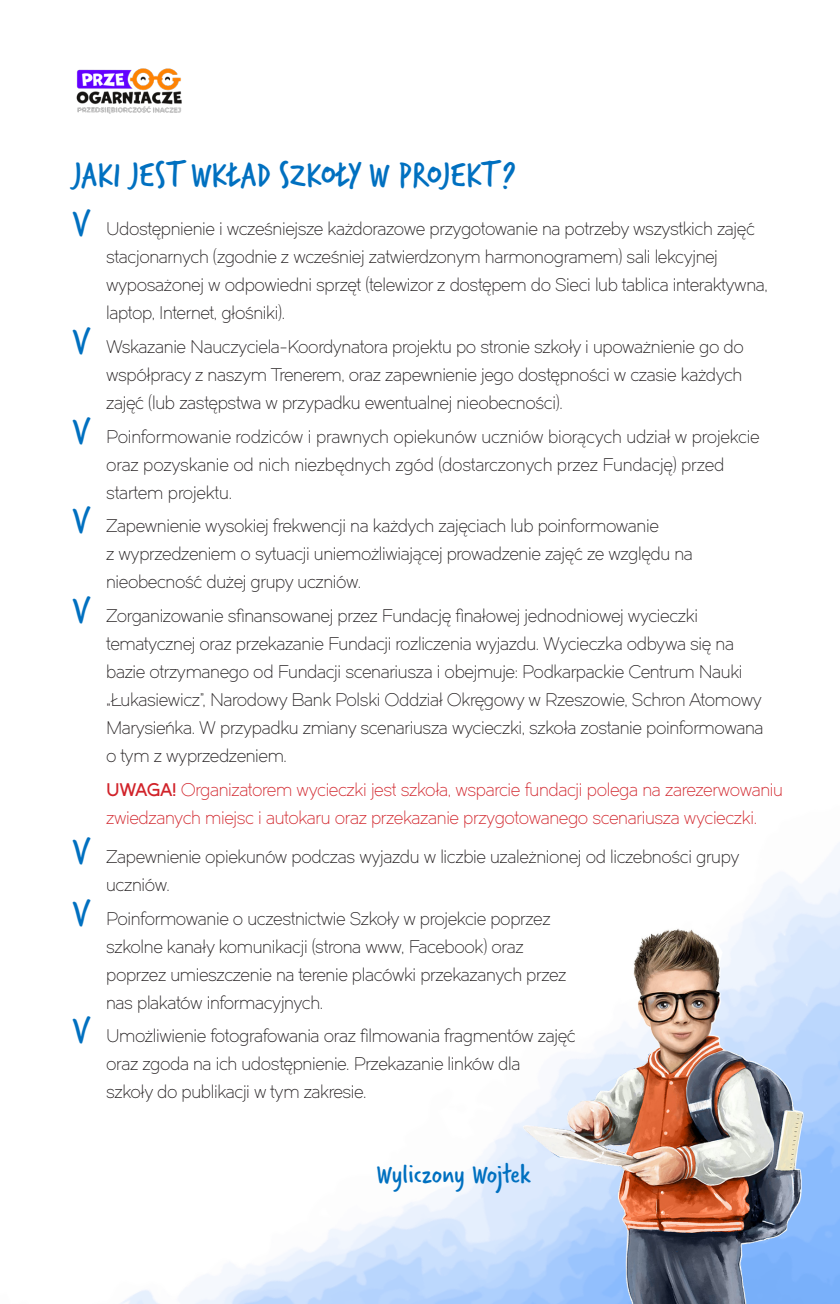
<style>
.page{position:relative;width:840px;height:1304px;background:#fff}
.page>*{position:absolute;margin:0;border:0;box-sizing:border-box;transform-origin:0 0}
.heading_2{font:38px "Verveine";color:#0070c0}
.podpisy{font:28.4px "Verveine";color:#0070c0}
.t1{font:18px/28px "Dual 300";letter-spacing:-.02em;color:#231f20}
.Normal{font:18px/28px "Dual 300";letter-spacing:-.02em;color:#d1232a}
.s1{font-family:"Verveine";font-size:38px;color:#0070c0}
.s2{font-family:"Dual 600"}
</style>
<div class="page">
<img style="left:76px;top:68px;width:106px;height:46px">
<img style="left:371px;top:879px;width:468px;height:425px">
<p class="heading_2" style="left:72px;top:148px;width:445px">JAKI JEST WKŁAD SZKOŁY W PROJEKT?</p>
<p class="t1" style="left:106px;top:215px;width:662px;text-indent:-34px"><span class="s1">V</span> Udostępnienie i wcześniejsze każdorazowe przygotowanie na potrzeby wszystkich zajęć stacjonarnych (zgodnie z wcześniej zatwierdzonym harmonogramem) sali lekcyjnej wyposażonej w odpowiedni sprzęt (telewizor z dostępem do Sieci lub tablica interaktywna, laptop, Internet, głośniki).</p>
<p class="t1" style="left:106px;top:333px;width:639px;text-align:justify;text-indent:-34px"><span class="s1">V</span> Wskazanie Nauczyciela-Koordynatora projektu po stronie szkoły i upoważnienie go do współpracy z naszym Trenerem, oraz zapewnienie jego dostępności w czasie każdych zajęć (lub zastępstwa w przypadku ewentualnej nieobecności).</p>
<p class="t1" style="left:106px;top:422px;width:654px;text-indent:-34px"><span class="s1">V</span> Poinformowanie rodziców i prawnych opiekunów uczniów biorących udział w projekcie oraz pozyskanie od nich niezbędnych zgód (dostarczonych przez Fundację) przed startem projektu.</p>
<p class="t1" style="left:106px;top:512px;width:588px;text-indent:-34px"><span class="s1">V</span> Zapewnienie wysokiej frekwencji na każdych zajęciach lub poinformowanie<br>z wyprzedzeniem o sytuacji uniemożliwiającej prowadzenie zajęć ze względu na nieobecność dużej grupy uczniów.</p>
<p class="t1" style="left:106px;top:602px;width:658px;text-indent:-34px"><span class="s1">V</span> Zorganizowanie sfinansowanej przez Fundację finałowej jednodniowej wycieczki tematycznej oraz przekazanie Fundacji rozliczenia wyjazdu. Wycieczka odbywa się na bazie otrzymanego od Fundacji scenariusza i obejmuje: Podkarpackie Centrum Nauki „Łukasiewicz”, Narodowy Bank Polski Oddział Okręgowy w Rzeszowie, Schron Atomowy Marysieńka. W przypadku zmiany scenariusza wycieczki, szkoła zostanie poinformowana o tym z wyprzedzeniem.</p>
<p class="Normal" style="left:106px;top:775px;width:678px"><span class="s2">UWAGA!</span> Organizatorem wycieczki jest szkoła, wsparcie fundacji polega na zarezerwowaniu zwiedzanych miejsc i autokaru oraz przekazanie przygotowanego scenariusza wycieczki.</p>
<p class="t1" style="left:106px;top:843px;width:634px;text-indent:-34px"><span class="s1">V</span> Zapewnienie opiekunów podczas wyjazdu w liczbie uzależnionej od liczebności grupy uczniów.</p>
<p class="t1" style="left:106px;top:904px;width:461px;text-indent:-34px"><span class="s1">V</span> Poinformowanie o uczestnictwie Szkoły w projekcie poprzez szkolne kanały komunikacji (strona www, Facebook) oraz poprzez umieszczenie na terenie placówki przekazanych przez nas plakatów informacyjnych.</p>
<p class="t1" style="left:106px;top:1022px;width:471px;text-indent:-34px"><span class="s1">V</span> Umożliwienie fotografowania oraz filmowania fragmentów zajęć oraz zgoda na ich udostępnienie. Przekazanie linków dla<br>szkoły do publikacji w tym zakresie.</p>
<p class="podpisy" style="left:376px;top:1154px;width:155px">Wyliczony Wojtek</p>
</div>
